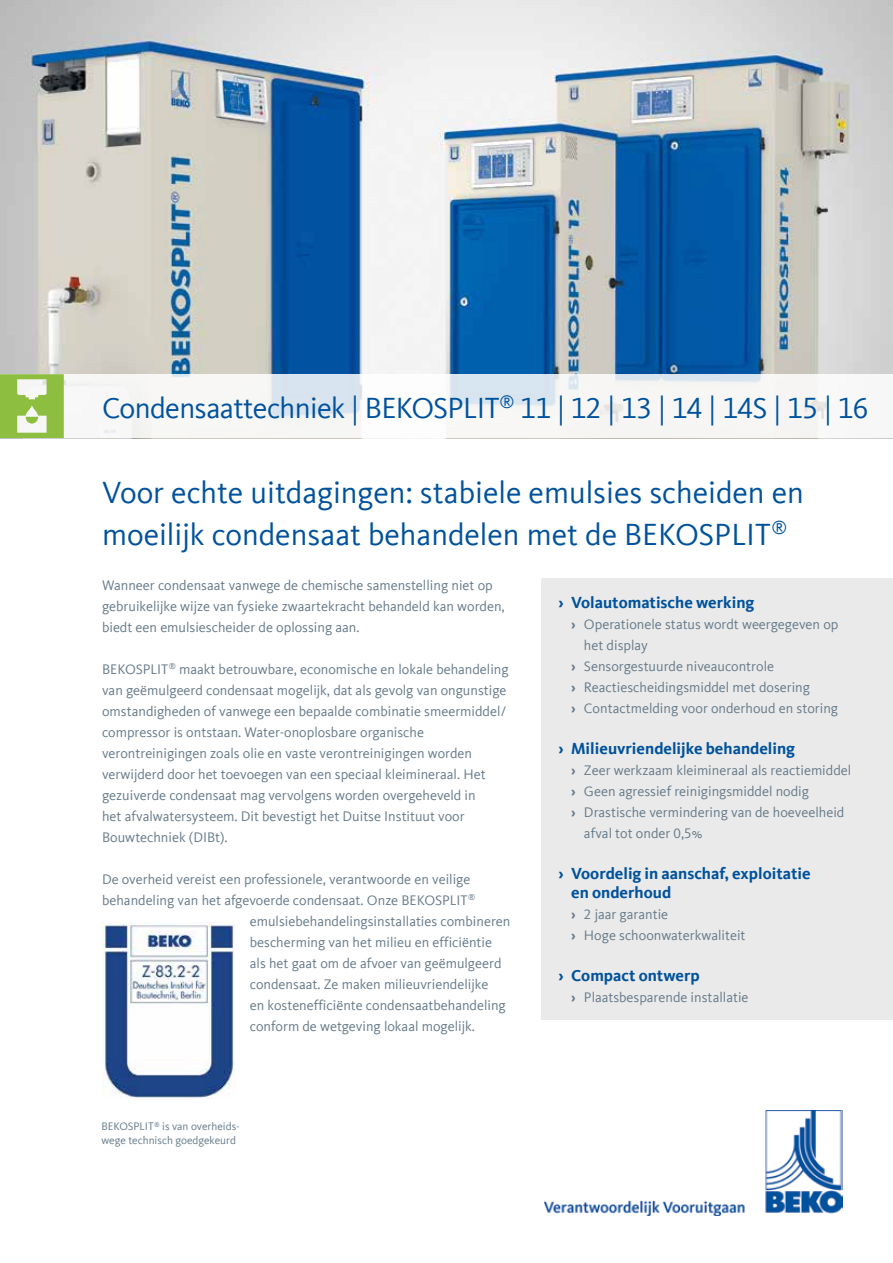
<style>
.page{position:relative;width:893px;height:1263px;background:#fff}
.page>*{position:absolute;margin:0;border:0;box-sizing:border-box;transform-origin:0 0}
.t1{font:31.5px/42px "Kievit Offc Pro";color:#00529c}
.t2{font:30px "Kievit Offc Pro";letter-spacing:-.02em;color:#00529c}
.t3{font:700 16.5px/19.8px "Kievit Offc Pro";color:#00529c}
.t4{font:14.25px/21px "Kievit Offc Pro";color:#657988}
.t5{font:11.25px/13.5px "Kievit Offc Pro";color:#657988}
.s1{font-weight:700}
</style>
<div class="page">
<img style="left:0;top:0;width:893px;height:374px">
<svg style="left:64px;top:374px;width:763px;height:64px;fill:#f7f6f5"></svg>
<svg style="left:0;top:374px;width:64px;height:64px"></svg>
<img style="left:545px;top:1111px;width:298px;height:105px">
<div style="left:541px;top:578px;width:352px;height:441px;background:#eaeaea"></div>
<img style="left:102px;top:922px;width:133px;height:178px">
<h2 class="t2" style="left:102px;top:389px;width:768px">Condensaattechniek | BEKOSPLIT<sup>®</sup> 11 | 12 | 13 | 14 | 14S | 15 | 16</h2>
<h1 class="t1" style="left:102px;top:471px;width:703px">Voor echte uitdagingen: stabiele emulsies scheiden en moeilijk condensaat behandelen met de BEKOSPLIT<sup>®</sup></h1>
<p class="t4" style="left:102px;top:574px;width:404px">Wanneer condensaat vanwege de chemische samenstelling niet op gebruikelijke wijze van fysieke zwaartekracht behandeld kan worden, biedt een emulsiescheider de oplossing aan.</p>
<p class="t4" style="left:102px;top:658px;width:408px">BEKOSPLIT<sup>®</sup> maakt betrouwbare, economische en lokale behandeling van geëmulgeerd condensaat mogelijk, dat als gevolg van ongunstige omstandigheden of vanwege een bepaalde combinatie smeermiddel/ compressor is ontstaan. Water-onoplosbare organische verontreinigingen zoals olie en vaste verontreinigingen worden verwijderd door het toevoegen van een speciaal kleimineraal. Het gezuiverde condensaat mag vervolgens worden overgeheveld in<br>het afvalwatersysteem. Dit bevestigt het Duitse Instituut voor Bouwtechniek (DIBt).</p>
<p class="t4" style="left:102px;top:868px;width:370px">De overheid vereist een professionele, verantwoorde en veilige</p>
<p class="t4" style="left:102px;top:889px;width:375px">behandeling van het afgevoerde condensaat. Onze BEKOSPLIT<sup>®</sup></p>
<p class="t4" style="left:250px;top:910px;width:262px">emulsiebehandelingsinstallaties combineren</p>
<p class="t4" style="left:250px;top:931px;width:244px">bescherming van het milieu en efficiëntie</p>
<p class="t4" style="left:250px;top:952px;width:253px">als het gaat om de afvoer van geëmulgeerd</p>
<p class="t4" style="left:250px;top:973px;width:240px">condensaat. Ze maken milieuvriendelijke</p>
<p class="t4" style="left:250px;top:994px;width:257px">en kostenefficiënte condensaatbehandeling</p>
<p class="t4" style="left:250px;top:1015px;width:227px">conform de wetgeving lokaal mogelijk.</p>
<p class="t5" style="left:101px;top:1120px;width:140px">BEKOSPLIT<sup>®</sup> is van overheids&shy;wege technisch goedgekeurd</p>
<p class="t3" style="left:558px;top:592px;width:198px">› Volautomatische werking</p>
<p class="t4" style="left:571px;top:613px;width:269px"><span class="s1">›</span> Operationele status wordt weergegeven op</p>
<p class="t4" style="left:584px;top:634px;width:65px">het display</p>
<p class="t4" style="left:571px;top:655px;width:204px"><span class="s1">›</span> Sensorgestuurde niveaucontrole</p>
<p class="t4" style="left:571px;top:676px;width:240px"><span class="s1">›</span> Reactiescheidingsmiddel met dosering</p>
<p class="t4" style="left:571px;top:697px;width:268px"><span class="s1">›</span> Contactmelding voor onderhoud en storing</p>
<p class="t3" style="left:558px;top:738px;width:238px">› Milieuvriendelijke behandeling</p>
<p class="t4" style="left:571px;top:759px;width:281px"><span class="s1">›</span> Zeer werkzaam kleimineraal als reactiemiddel</p>
<p class="t4" style="left:571px;top:780px;width:239px"><span class="s1">›</span> Geen agressief reinigingsmiddel nodig</p>
<p class="t4" style="left:571px;top:801px;width:275px"><span class="s1">›</span> Drastische vermindering van de hoeveelheid</p>
<p class="t4" style="left:584px;top:822px;width:120px">afval tot onder 0,5%</p>
<p class="t3" style="left:571px;top:863px;width:241px;text-indent:-13px">› Voordelig in aanschaf, exploitatie en onderhoud</p>
<p class="t4" style="left:571px;top:904px;width:176px"><span class="s1">›</span> 2 jaar garantie<br><span class="s1">›</span> Hoge schoonwaterkwaliteit</p>
<p class="t3" style="left:558px;top:965px;width:143px">› Compact ontwerp</p>
<p class="t4" style="left:571px;top:987px;width:179px"><span class="s1">›</span> Plaatsbesparende installatie</p>
</div>
